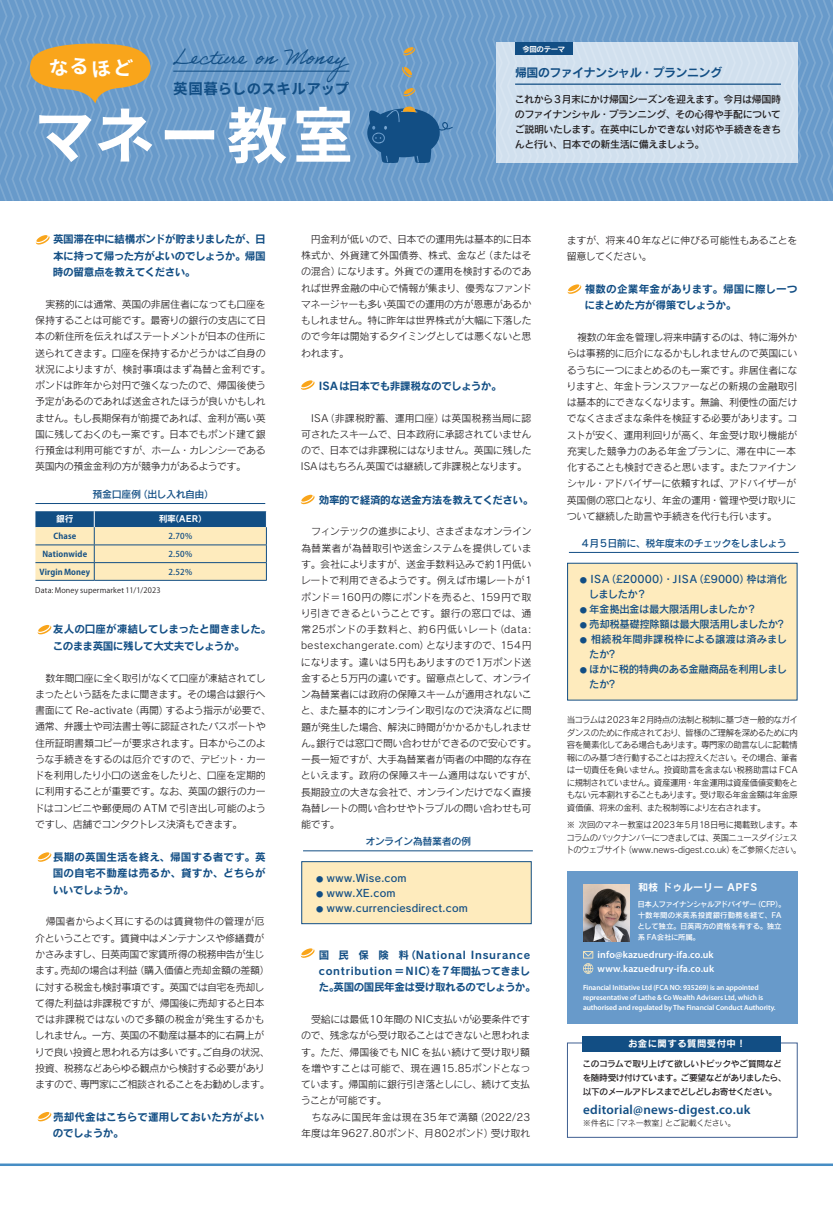
<style>
.page{position:relative;width:833px;height:1205px;background:#fff}
.page>*{position:absolute;margin:0;border:0;box-sizing:border-box;transform-origin:0 0}
.money_midashi{font:italic 700 60.62px "Source Han Code JP";letter-spacing:.075em;color:#fff}
.subject_body{font:21.5px "Adobe Handwriting Ernie";color:#124e84}
.t1{font:700 14.5px "Source Han Code JP";letter-spacing:.03em;color:#124e84}
.t2{font:600 13.12px "Myriad Pro";letter-spacing:.02em;color:#124e84}
.subject_title{font:11.88px "Rodin CID B";letter-spacing:-.03em;color:#124e84}
.money_midashi-2{font:10.62px/16.2px "Rodin CID B";letter-spacing:-.03em;color:#124e84}
.money_midashi-3{font:10.62px/16.2px "Rodin CID B";letter-spacing:.05em;color:#124e84}
.money_midashi-4{font:10.62px/16.2px "Rodin CID B";letter-spacing:-.005em;color:#124e84}
.money_body{font:10.38px "Rodin CID DB";letter-spacing:-.025em;color:#124e84}
.money_body-2{font:10.38px "Rodin CID DB";letter-spacing:.025em;color:#124e84}
.money_body-3{font:10.38px/15px "Rodin CID DB";letter-spacing:.015em;color:#124e84}
.money_body-4{font:10.38px/15px "Rodin CID DB";letter-spacing:-.045em;color:#124e84}
.money_body-5{font:10.38px/15px "Rodin CID DB";letter-spacing:-.005em;color:#124e84}
.money_body-6{font:10px/16.2px "Rodin CID M";letter-spacing:-.035em;color:#231f20}
.subject_body-2{font:10px/15px "Rodin CID DB";letter-spacing:-.055em;color:#231f20;text-align:justify}
.money_body-7{font:10px/16.2px "Rodin CID M";letter-spacing:.005em;color:#231f20}
.t3{font:600 10px "Myriad Pro";letter-spacing:.01em;color:#fff}
.table_midashi{font:10px "Rodin CID DB";letter-spacing:-.045em;color:#124e84}
.t4{font:10px "Rodin CID B";letter-spacing:.025em;color:#fff}
.t5{font:9.38px "Rodin CID B";letter-spacing:.05em;color:#fff}
.t6{font:8.75px/12.6px "Rodin CID M";letter-spacing:-.055em;color:#231f20;text-align:justify}
.t7{font:8.75px/12.5px "Rodin CID M";letter-spacing:-.055em;color:#231f20;scale:.95 1}
.t8{font:8.75px/13.8px "Rodin CID DB";letter-spacing:-.065em;color:#231f20}
.hyo{font:8.75px "Rodin CID B";letter-spacing:-.02em;color:#fff}
.hyo-2{font:700 8.12px "Koz Go Pro";letter-spacing:.01em;color:#124e84}
.t9{font:8.12px "Rodin CID M";letter-spacing:-.035em;color:#231f20}
.hyo-3{font:500 8.12px "Koz Go Pro";color:#124e84}
.t10{font:600 7.5px/10px "Myriad Pro";letter-spacing:-.01em;color:#fff}
.t11{font:7.5px/11.2px "Rodin CID DB";letter-spacing:-.03em;color:#fff}
.money_chushaku{font:7.5px "Koz Go Pro";letter-spacing:.02em;color:#231f20}
.t12{font:7.5px "Rodin CID B";letter-spacing:-.055em;color:#fff}
.s1{font-size:7.25px}
</style>
<div class="page">
<hr style="left:0;top:1163px;width:833px;height:3px;background:#478dc4">
<div style="left:583px;top:1035px;width:198px;height:16px;background:#124e84"></div>
<div style="left:567px;top:871px;width:230px;height:153px;background:#689aca"></div>
<img style="left:583px;top:885px;width:46px;height:56px">
<svg style="left:583px;top:951px;width:10px;height:23px"></svg>
<div style="left:567px;top:563px;width:230px;height:137px;background:#feebbd"></div>
<svg style="left:35px;top:235px;width:15px;height:10px"></svg>
<svg style="left:300px;top:495px;width:15px;height:10px"></svg>
<svg style="left:300px;top:948px;width:15px;height:10px"></svg>
<svg style="left:300px;top:380px;width:15px;height:10px"></svg>
<svg style="left:567px;top:284px;width:15px;height:10px"></svg>
<svg style="left:37px;top:625px;width:15px;height:10px"></svg>
<hr style="left:35px;top:503px;width:230px;height:1px;background:#124e84">
<div style="left:301px;top:861px;width:230px;height:63px;background:#feebbd;border:1px solid #124e84"></div>
<hr style="left:303px;top:850px;width:230px;height:1px;background:#124e84">
<hr style="left:569px;top:552px;width:229px;height:1px;background:#124e84">
<svg style="left:35px;top:511px;width:232px;height:69px;background:#c0c2af"></svg>
<hr style="left:35px;top:580px;width:59px;height:1px;background:#124e84">
<hr style="left:94px;top:580px;width:173px;height:1px;background:#124e84">
<svg style="left:37px;top:852px;width:15px;height:10px"></svg>
<svg style="left:37px;top:1112px;width:15px;height:10px"></svg>
<svg style="left:0;top:0;width:833px;height:201px;background:#84aacc"></svg>
<p class="subject_body" style="left:173px;top:44px;width:186px">Lecture on Money</p>
<p class="t1" style="left:173px;top:80px;width:177px">英国暮らしのスキルアップ</p>
<p class="money_midashi" style="left:34px;top:102px;width:321px">マネー教室</p>
<p class="t12" style="left:522px;top:44px;width:44px">今回のテーマ</p>
<p class="subject_title" style="left:515px;top:64px;width:209px">帰国のファイナンシャル・プランニング</p>
<p class="subject_body-2" style="left:515px;top:92px;width:268px">これから3月末にかけ帰国シーズンを迎えます。今月は帰国時のファイナンシャル・プランニング、その心得や手配についてご説明いたします。在英中にしかできない対応や手続きをきちんと行い、日本での新生活に備えましょう。</p>
<p class="money_midashi-2" style="left:53px;top:231px;width:214px;text-align:justify">英国滞在中に結構ポンドが貯まりましたが、日本に持って帰った方がよいのでしょうか。帰国時の留意点を教えてください。</p>
<p class="money_body-6" style="left:35px;top:296px;width:237px">　実務的には通常、英国の非居住者になっても口座を保持することは可能です。最寄りの銀行の支店にて日本の新住所を伝えればステートメントが日本の住所に送られてきます。口座を保持するかどうかはご自身の状況によりますが、検討事項はまず為替と金利です。ポンドは昨年から対円で強くなったので、帰国後使う予定があるのであれば送金されたほうが良いかもしれません。もし長期保有が前提であれば、金利が高い英国に残しておくのも一案です。日本でもポンド建て銀行預金は利用可能ですが、ホーム・カレンシーである英国内の預金金利の方が競争力があるようです。</p>
<p class="table_midashi" style="left:93px;top:487px;width:123px">預金口座例（出し入れ自由）</p>
<p class="hyo" style="left:56px;top:513px;width:19px">銀行</p>
<p class="hyo" style="left:159px;top:513px;width:50px">利率（AER）</p>
<p class="hyo-2" style="left:53px;top:531px;width:24px">Chase</p>
<p class="hyo-3" style="left:168px;top:531px;width:25px">2.70%</p>
<p class="hyo-2" style="left:42px;top:549px;width:46px">Nationwide</p>
<p class="hyo-3" style="left:168px;top:549px;width:25px">2.50%</p>
<p class="hyo-2" style="left:39px;top:566px;width:52px">Virgin Money</p>
<p class="hyo-3" style="left:168px;top:566px;width:25px">2.52%</p>
<p class="money_chushaku" style="left:35px;top:585px;width:127px">Data: Money supermarket 11/1/2023</p>
<p class="money_midashi-2" style="left:53px;top:621px;width:220px">友人の口座が凍結してしまったと聞きました。このまま英国に残して大丈夫でしょうか。</p>
<p class="money_body-6" style="left:34px;top:669px;width:238px">　数年間口座に全く取引がなくて口座が凍結されてしまったという話をたまに聞きます。その場合は銀行へ書面にて Re-activate（再開）するよう指示が必要で、通常、弁護士や司法書士等に認証されたパスポートや住所証明書類コピーが要求されます。日本からこのような手続きをするのは厄介ですので、デビット・カードを利用したり小口の送金をしたりと、口座を定期的に利用することが重要です。なお、英国の銀行のカードはコンビニや郵便局の ATM で引き出し可能のようですし、店舗でコンタクトレス決済もできます。</p>
<p class="money_midashi-2" style="left:53px;top:848px;width:214px;text-align:justify">長期の英国生活を終え、帰国する者です。英国の自宅不動産は売るか、貸すか、どちらがいいでしょうか。</p>
<p class="money_body-6" style="left:35px;top:913px;width:237px">　帰国者からよく耳にするのは賃貸物件の管理が厄介ということです。賃貸中はメンテナンスや修繕費がかさみますし、日英両国で家賃所得の税務申告が生じます。売却の場合は利益（購入価値と売却金額の差額）に対する税金も検討事項です。英国では自宅を売却して得た利益は非課税ですが、帰国後に売却すると日本では非課税ではないので多額の税金が発生するかもしれません。一方、英国の不動産は基本的に右肩上がりで良い投資と思われる方は多いです。ご自身の状況、投資、税務などあらゆる観点から検討する必要がありますので、専門家にご相談されることをお勧めします。</p>
<p class="money_midashi-4" style="left:53px;top:1108px;width:213px">売却代金はこちらで運用しておいた方がよいのでしょうか。</p>
<p class="money_body-6" style="left:301px;top:231px;width:232px;text-align:justify">　円金利が低いので、日本での運用先は基本的に日本株式か、外貨建て外国債券、株式、金など（またはその混合）になります。外貨での運用を検討するのであれば世界金融の中心で情報が集まり、優秀なファンドマネージャーも多い英国での運用の方が恩恵があるかもしれません。特に昨年は世界株式が大幅に下落したので今年は開始するタイミングとしては悪くないと思われます。</p>
<p class="money_midashi-2" style="left:319px;top:377px;width:185px">ISA は日本でも非課税なのでしょうか。</p>
<p class="money_body-6" style="left:301px;top:409px;width:232px;text-align:justify">　ISA（非課税貯蓄、運用口座）は英国税務当局に認可されたスキームで、日本政府に承認されていませんので、日本では非課税にはなりません。英国に残したISA はもちろん英国では継続して非課税となります。</p>
<p class="money_midashi-2" style="left:319px;top:491px;width:216px">効率的で経済的な送金方法を教えてください。</p>
<p class="money_body-6" style="left:301px;top:523px;width:238px">　フィンテックの進歩により、さまざまなオンライン為替業者が為替取引や送金システムを提供しています。会社によりますが、送金手数料込みで約１円低いレートで利用できるようです。例えば市場レートが1ポンド＝160円の際にポンドを売ると、159円で取り引きできるということです。銀行の窓口では、通常25ポンドの手数料と、約6円低いレート（data: bestexchangerate.com）となりますので、154円になります。違いは5円もありますので1万ポンド送金すると5万円の違いです。留意点として、オンライン為替業者には政府の保障スキームが適用されないこと、また基本的にオンライン取引なので決済などに問題が発生した場合、解決に時間がかかるかもしれません。銀行では窓口で問い合わせができるので安心です。一長一短ですが、大手為替業者が両者の中間的な存在といえます。政府の保障スキーム適用はないですが、長期設立の大きな会社で、オンラインだけでなく直接為替レートの問い合わせやトラブルの問い合わせも可能です。</p>
<p class="table_midashi" style="left:365px;top:835px;width:107px">オンライン為替業者の例</p>
<p class="money_body-2" style="left:316px;top:871px;width:92px"><span class="s1">●</span> www.Wise.com</p>
<p class="money_body" style="left:316px;top:886px;width:81px"><span class="s1">●</span> www.XE.com</p>
<p class="money_body-2" style="left:316px;top:901px;width:153px"><span class="s1">●</span> www.currenciesdirect.com</p>
<p class="money_midashi-3" style="left:319px;top:946px;width:218px">国 民 保 険 料（National Insurance contribution ＝NIC）を7年間払ってきました。英国の国民年金は受け取れるのでしょうか。</p>
<p class="money_body-6" style="left:301px;top:1011px;width:231px;text-align:justify">　受給には最低10年間の NIC支払いが必要条件ですので、残念ながら受け取ることはできないと思われます。ただ、帰国後でも NIC を払い続けて受け取り額を増やすことは可能で、現在週15.85ポンドとなっています。帰国前に銀行引き落としにし、続けて支払うことが可能です。</p>
<p class="money_body-7" style="left:301px;top:1108px;width:231px">　ちなみに国民年金は現在35年で満額（2022/23年度は年9627.80ポンド、月802ポンド）受け取れ</p>
<p class="money_body-6" style="left:567px;top:231px;width:232px">ますが、将来40年などに伸びる可能性もあることを留意してください。</p>
<p class="money_midashi-2" style="left:584px;top:280px;width:214px">複数の企業年金があります。帰国に際し一つにまとめた方が得策でしょうか。</p>
<p class="money_body-6" style="left:566px;top:329px;width:233px">　複数の年金を管理し将来申請するのは、特に海外からは事務的に厄介になるかもしれませんので英国にいるうちに一つにまとめるのも一案です。非居住者になりますと、年金トランスファーなどの新規の金融取引は基本的にできなくなります。無論、利便性の面だけでなくさまざまな条件を検証する必要があります。コストが安く、運用利回りが高く、年金受け取り機能が充実した競争力のある年金プランに、滞在中に一本化することも検討できると思います。またファイナンシャル・アドバイザーに依頼すれば、アドバイザーが英国側の窓口となり、年金の運用・管理や受け取りについて継続した助言や手続きを代行も行います。</p>
<p class="table_midashi" style="left:581px;top:536px;width:207px">4月5日前に、税年度末のチェックをしましょう</p>
<p class="money_body-3" style="left:589px;top:572px;width:200px;text-indent:-9px"><span class="s1">●</span> ISA（£20000）・JISA（£9000）枠は消化しましたか?</p>
<p class="money_body" style="left:580px;top:603px;width:177px"><span class="s1">●</span> 年金拠出金は最大限活用しましたか?</p>
<p class="money_body" style="left:580px;top:618px;width:206px"><span class="s1">●</span> 売却税基礎控除額は最大限活用しましたか?</p>
<p class="money_body-5" style="left:589px;top:632px;width:199px;text-indent:-9px"><span class="s1">●</span> 相続税年間非課税枠による譲渡は済みましたか?</p>
<p class="money_body-4" style="left:589px;top:662px;width:199px;text-indent:-9px"><span class="s1">●</span> ほかに税的特典のある金融商品を利用しましたか?</p>
<p class="t6" style="left:567px;top:713px;width:233px">当コラムは2023年2月時点の法制と税制に基づき一般的なガイダンスのために作成されており、皆様のご理解を深めるために内容を簡素化してある場合もあります。専門家の助言なしに記載情報にのみ基づき行動することはお控えください。その場合、筆者は一切責任を負いません。投資助言を含まない税務助言は FCAに規制されていません。資産運用・年金運用は資産価値変動をともない元本割れすることもあります。受け取る年金金額は年金原資価値、将来の金利、また税制等により左右されます。</p>
<p class="t7" style="left:566px;top:818px;width:249px">※ 次回のマネー教室は2023年5月18日号に掲載致します。本コラムのバックナンバーにつきましては、英国ニュースダイジェストのウェブサイト（www.news-digest.co.uk）をご参照ください。</p>
<p class="t4" style="left:638px;top:881px;width:121px">和枝 ドゥルーリー APFS</p>
<p class="t11" style="left:637px;top:898px;width:150px">日本人ファイナンシャルアドバイザー（CFP）。十数年間の米英系投資銀行勤務を経て、FAとして独立。日英両方の資格を有する。独立系 FA会社に所属。</p>
<p class="t3" style="left:597px;top:948px;width:118px">info@kazuedrury-ifa.co.uk</p>
<p class="t3" style="left:597px;top:962px;width:118px">www.kazuedrury-ifa.co.uk</p>
<p class="t10" style="left:583px;top:982px;width:194px">Financial Initiative Ltd (FCA NO: 935269) is an appointed representative of Lathe &amp; Co Wealth Advisers Ltd, which is authorised and regulated by The Financial Conduct Authority.</p>
<p class="t5" style="left:628px;top:1037px;width:119px">お金に関する質問受付中！</p>
<p class="t8" style="left:582px;top:1057px;width:205px">このコラムで取り上げて欲しいトピックやご質問などを随時受け付けています。ご要望などがありましたら、以下のメールアドレスまでどしどしお寄せください。</p>
<p class="t2" style="left:583px;top:1101px;width:169px">editorial@news-digest.co.uk</p>
<p class="t9" style="left:583px;top:1118px;width:154px">※件名に「マネー教室」とご記載ください。</p>
</div>
